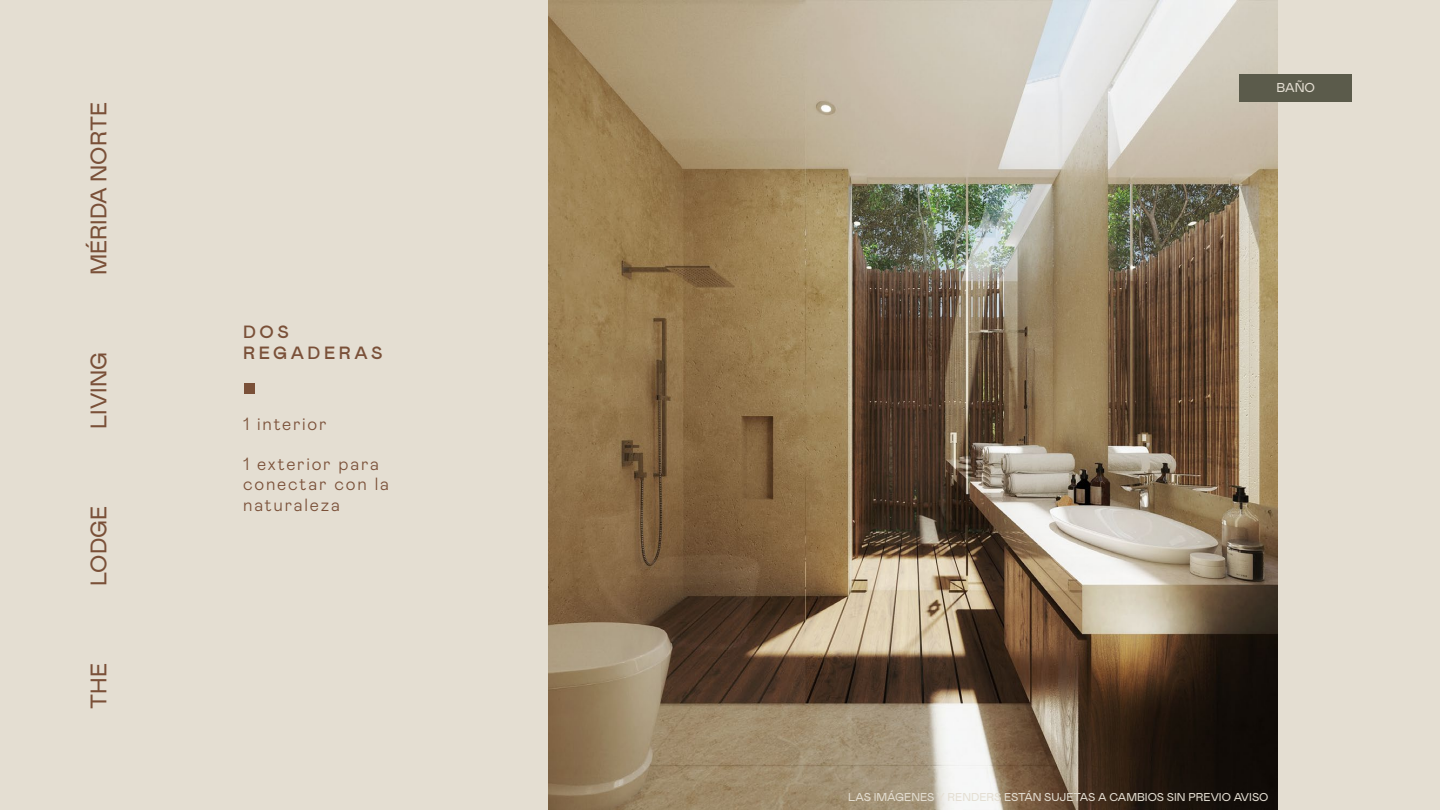
<style>
.page{position:relative;width:1440px;height:810px;background:#e4ded2}
.page>*{position:absolute;margin:0;border:0;box-sizing:border-box;transform-origin:0 0}
.t1{font:22.5px "Mabry Pro";color:#7a5038}
.t2{font:300 17.62px/20.2px "Mabry Pro";letter-spacing:.1em;color:#7a5038}
.t3{font:500 17.62px/21.2px "Mabry Pro";letter-spacing:.2em;color:#7a5038}
.t4{font:12.9px "Mabry Pro";color:#e4ded2}
.t5{font:11.4px "Mabry Pro";color:#e4ded2}
</style>
<div class="page">
<img style="left:548px;top:0;width:729px;height:810px">
<div style="left:244px;top:384px;width:11px;height:10px;background:#7a5038"></div>
<div style="left:1240px;top:74px;width:112px;height:27px;background:#5b5b4b"></div>
<h1 class="t1" style="left:83px;top:275px;width:175px;rotate:-90deg">MÉRIDA NORTE</h1>
<h1 class="t1" style="left:83px;top:429px;width:78px;rotate:-90deg">LIVING</h1>
<h1 class="t1" style="left:83px;top:586px;width:81px;rotate:-90deg">LODGE</h1>
<h1 class="t1" style="left:83px;top:709px;width:47px;rotate:-90deg">THE</h1>
<h2 class="t3" style="left:243px;top:320px;width:141px">DOS<br>REGADERAS</h2>
<h2 class="t2" style="left:243px;top:412px;width:85px">1 interior</h2>
<h2 class="t2" style="left:243px;top:453px;width:147px">1 exterior para conectar con la naturaleza</h2>
<p class="t4" style="left:1276px;top:79px;width:40px">BAÑO</p>
<p class="t5" style="left:848px;top:789px;width:422px">LAS IMÁGENES Y RENDERS ESTÁN SUJETAS A CAMBIOS SIN PREVIO AVISO</p>
</div>
